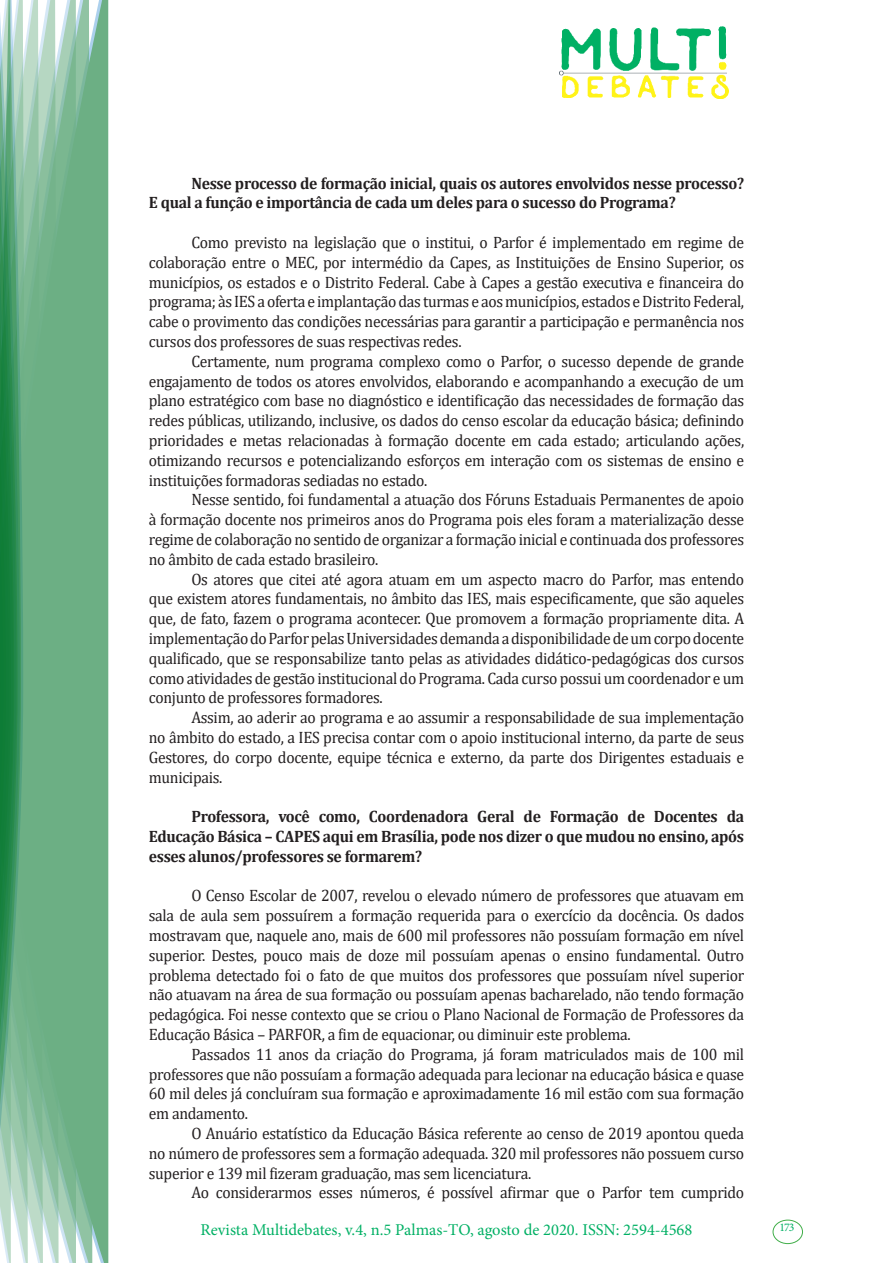
<style>
.page{position:relative;width:893px;height:1263px;background:#fff}
.page>*{position:absolute;margin:0;border:0;box-sizing:border-box;transform-origin:0 0}
.texto{font:16.5px/19.8px "Cambria";letter-spacing:-.02em;color:#231f20;text-align:justify;scale:.95 1}
.texto-2{font:700 16.5px/19.8px "Cambria";letter-spacing:-.02em;color:#231f20;scale:.95 1}
.t1{font:16.5px "Minion Pro";color:#00b064}
.t2{font:11.7px "Minion Pro";color:#00b064}
</style>
<div class="page">
<img style="left:559px;top:26px;width:169px;height:72px">
<div style="left:95px;top:0;width:14px;height:1263px;background:#6caf84"></div>
<svg style="left:79px;top:0;width:16px;height:1263px;background:#71b289"></svg>
<svg style="left:62px;top:0;width:17px;height:1263px;background:#75b48c"></svg>
<svg style="left:45px;top:0;width:17px;height:1263px;background:#7cb792"></svg>
<svg style="left:30px;top:0;width:15px;height:1263px;background:#80ba96"></svg>
<svg style="left:0;top:0;width:30px;height:1263px;background:#61a97f"></svg>
<div style="left:772px;top:1219px;width:31px;height:25px;border:1px solid #40ae49;border-radius:50%"></div>
<p class="texto-2" style="left:149px;top:172px;width:628px;text-indent:43px">Nesse processo de formação inicial, quais os autores envolvidos nesse processo?<br>E qual a função e importância de cada um deles para o sucesso do Programa?</p>
<p class="texto" style="left:149px;top:232px;width:628px;text-indent:43px">Como previsto na legislação que o institui, o Parfor é implementado em regime de colaboração entre o MEC, por intermédio da Capes, as Instituições de Ensino Superior, os municípios, os estados e o Distrito Federal. Cabe à Capes a gestão executiva e financeira do programa; às IES a oferta e implantação das turmas e aos municípios, estados e Distrito Federal, cabe o provimento das condições necessárias para garantir a participação e permanência nos cursos dos professores de suas respectivas redes.</p>
<p class="texto" style="left:149px;top:351px;width:628px;text-indent:43px">Certamente, num programa complexo como o Parfor, o sucesso depende de grande engajamento de todos os atores envolvidos, elaborando e acompanhando a execução de um plano estratégico com base no diagnóstico e identificação das necessidades de formação das redes públicas, utilizando, inclusive, os dados do censo escolar da educação básica; definindo prioridades e metas relacionadas à formação docente em cada estado; articulando ações, otimizando recursos e potencializando esforços em interação com os sistemas de ensino e instituições formadoras sediadas no estado.</p>
<p class="texto" style="left:149px;top:490px;width:628px;text-indent:43px">Nesse sentido, foi fundamental a atuação dos Fóruns Estaduais Permanentes de apoio à formação docente nos primeiros anos do Programa pois eles foram a materialização desse regime de colaboração no sentido de organizar a formação inicial e continuada dos professores no âmbito de cada estado brasileiro.</p>
<p class="texto" style="left:149px;top:569px;width:628px;text-indent:43px">Os atores que citei até agora atuam em um aspecto macro do Parfor, mas entendo que existem atores fundamentais, no âmbito das IES, mais especificamente, que são aqueles que, de fato, fazem o programa acontecer. Que promovem a formação propriamente dita. A implementação do Parfor pelas Universidades demanda a disponibilidade de um corpo docente qualificado, que se responsabilize tanto pelas as atividades didático-pedagógicas dos cursos como atividades de gestão institucional do Programa. Cada curso possui um coordenador e um conjunto de professores formadores.</p>
<p class="texto" style="left:149px;top:708px;width:628px;text-indent:43px">Assim, ao aderir ao programa e ao assumir a responsabilidade de sua implementação no âmbito do estado, a IES precisa contar com o apoio institucional interno, da parte de seus Gestores, do corpo docente, equipe técnica e externo, da parte dos Dirigentes estaduais e municipais.</p>
<p class="texto-2" style="left:149px;top:806px;width:628px;text-align:justify;text-indent:43px">Professora, você como, Coordenadora Geral de Formação de Docentes da Educação Básica – CAPES aqui em Brasília, pode nos dizer o que mudou no ensino, após esses alunos/professores se formarem?</p>
<p class="texto" style="left:149px;top:886px;width:628px;text-indent:43px">O Censo Escolar de 2007, revelou o elevado número de professores que atuavam em sala de aula sem possuírem a formação requerida para o exercício da docência. Os dados mostravam que, naquele ano, mais de 600 mil professores não possuíam formação em nível superior. Destes, pouco mais de doze mil possuíam apenas o ensino fundamental. Outro problema detectado foi o fato de que muitos dos professores que possuíam nível superior não atuavam na área de sua formação ou possuíam apenas bacharelado, não tendo formação pedagógica. Foi nesse contexto que se criou o Plano Nacional de Formação de Professores da Educação Básica – PARFOR, a fim de equacionar, ou diminuir este problema.</p>
<p class="texto" style="left:149px;top:1044px;width:628px;text-indent:43px">Passados 11 anos da criação do Programa, já foram matriculados mais de 100 mil professores que não possuíam a formação adequada para lecionar na educação básica e quase 60 mil deles já concluíram sua formação e aproximadamente 16 mil estão com sua formação em andamento.</p>
<p class="texto" style="left:149px;top:1123px;width:628px;text-indent:43px">O Anuário estatístico da Educação Básica referente ao censo de 2019 apontou queda no número de professores sem a formação adequada. 320 mil professores não possuem curso superior e 139 mil fizeram graduação, mas sem licenciatura.</p>
<p class="texto" style="left:191px;top:1183px;width:583px">Ao considerarmos esses números, é possível afirmar que o Parfor tem cumprido</p>
<p class="t1" style="left:200px;top:1218px;width:493px">Revista Multidebates, v.4, n.5 Palmas-TO, agosto de 2020. ISSN: 2594-4568</p>
<p class="t2" style="left:779px;top:1219px;width:16px">173</p>
</div>
